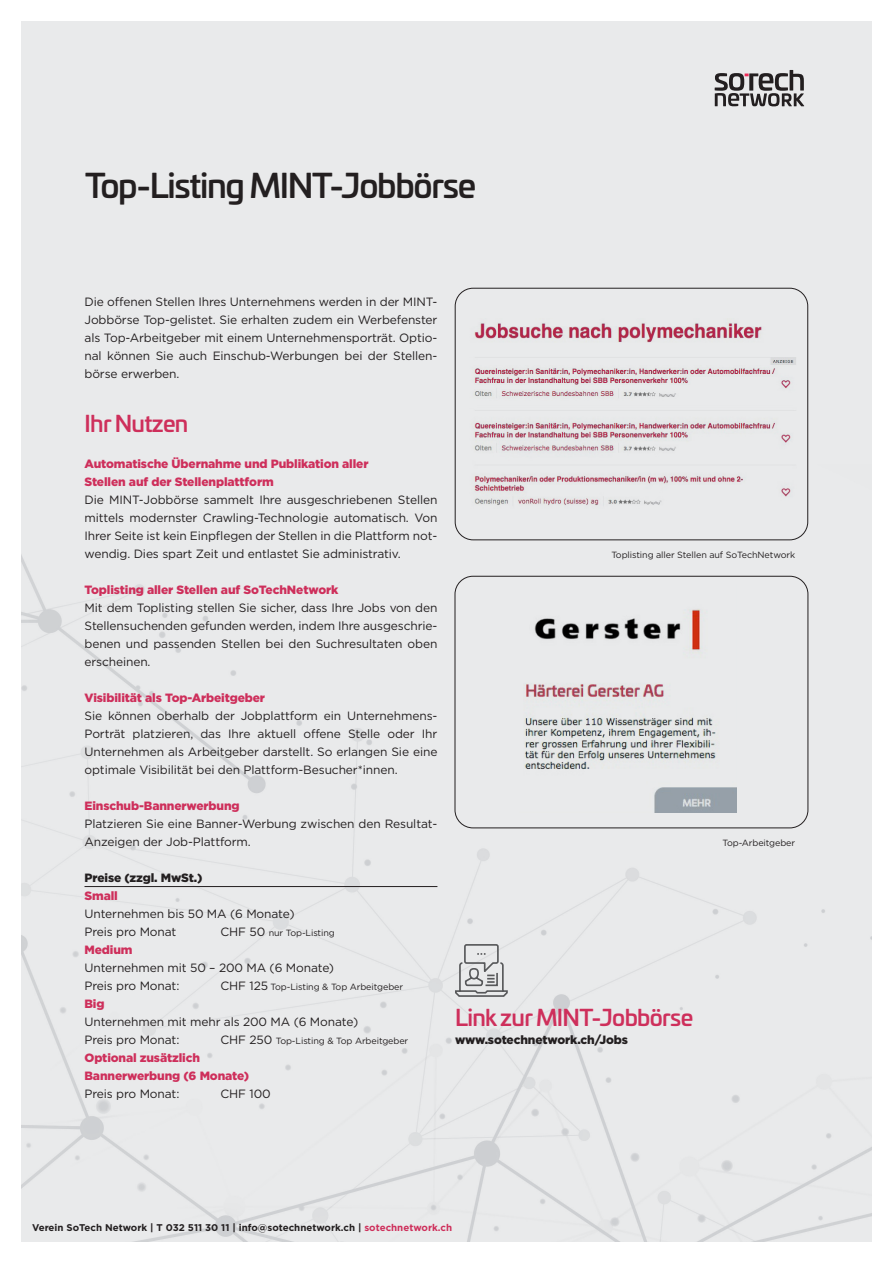
<style>
.page{position:relative;width:893px;height:1263px;background:#fff}
.page>*{position:absolute;margin:0;border:0;box-sizing:border-box;transform-origin:0 0}
.t1{font:500 33px "Univia Pro";letter-spacing:-.04em;color:#231f20}
.UT_Unia_Rot{font:500 22.5px "Univia Pro";letter-spacing:-.03em;color:#ce2f5b}
.GS{font:12px/18px "Gotham";letter-spacing:-.01em;color:#231f20;text-align:justify}
.UT_Gotham_Rot{font:900 12px "Gotham";letter-spacing:-.01em;color:#ce2f5b}
.Titel_Preise_mit_Lin{font:900 12px "Gotham";letter-spacing:-.01em;color:#231f20}
.t2{font:700 9.75px "Gotham";color:#231f20}
.GS-2{font:9px "Gotham";letter-spacing:-.01em;color:#231f20}
.s1{font-size:12px}
.s2{color:#ce2f5b}
</style>
<div class="page">
<div style="left:21px;top:21px;width:851px;height:1221px;background:#e9eaeb"></div>
<img style="left:21px;top:465px;width:851px;height:777px">
<svg style="left:715px;top:70px;width:89px;height:36px"></svg>
<hr style="left:85px;top:886px;width:352px;height:1px;background:#231f20">
<div style="left:455px;top:288px;width:353px;height:252px;border:1px solid #231f20;border-radius:18px"></div>
<div style="left:455px;top:576px;width:353px;height:252px;border:1px solid #231f20;border-radius:18px"></div>
<img style="left:474px;top:357px;width:322px;height:40px">
<img style="left:468px;top:422px;width:331px;height:94px">
<img style="left:474px;top:323px;width:288px;height:20px">
<img style="left:520px;top:585px;width:217px;height:227px">
<svg style="left:454px;top:943px;width:55px;height:55px"></svg>
<p class="t1" style="left:85px;top:160px;width:393px">Top-Listing MINT-Jobbörse</p>
<p class="GS" style="left:85px;top:293px;width:354px">Die offenen Stellen Ihres Unternehmens werden in der MINT-Jobbörse Top-gelistet. Sie erhalten zudem ein Werbefenster als Top-Arbeitgeber mit einem Unternehmensporträt. Optio&shy;nal können Sie auch Einschub-Werbungen bei der Stellen&shy;börse erwerben.</p>
<p class="UT_Unia_Rot" style="left:85px;top:406px;width:105px">Ihr Nutzen</p>
<p class="UT_Gotham_Rot" style="left:85px;top:455px;width:286px">Automatische Übernahme und Publikation aller</p>
<p class="UT_Gotham_Rot" style="left:85px;top:473px;width:191px">Stellen auf der Stellenplattform</p>
<p class="GS" style="left:85px;top:491px;width:354px">Die MINT-Jobbörse sammelt Ihre ausgeschriebenen Stellen mittels modernster Crawling-Technologie automatisch. Von Ihrer Seite ist kein Einpflegen der Stellen in die Plattform not&shy;wendig. Dies spart Zeit und entlastet Sie administrativ.</p>
<p class="UT_Gotham_Rot" style="left:85px;top:581px;width:255px">Toplisting aller Stellen auf SoTechNetwork</p>
<p class="GS" style="left:85px;top:599px;width:354px">Mit dem Toplisting stellen Sie sicher, dass Ihre Jobs von den Stellensuchenden gefunden werden, indem Ihre ausgeschrie&shy;benen und passenden Stellen bei den Suchresultaten oben erscheinen.</p>
<p class="UT_Gotham_Rot" style="left:85px;top:689px;width:182px">Visibilität als Top-Arbeitgeber</p>
<p class="GS" style="left:85px;top:707px;width:354px">Sie können oberhalb der Jobplattform ein Unternehmens-Porträt platzieren, das Ihre aktuell offene Stelle oder Ihr Unternehmen als Arbeitgeber darstellt. So erlangen Sie eine optimale Visibilität bei den Plattform-Besucher*innen.</p>
<p class="UT_Gotham_Rot" style="left:85px;top:797px;width:157px">Einschub-Bannerwerbung</p>
<p class="GS" style="left:85px;top:815px;width:354px">Platzieren Sie eine Banner-Werbung zwischen den Resultat-<br>Anzeigen der Job-Plattform.</p>
<p class="Titel_Preise_mit_Lin" style="left:85px;top:869px;width:119px">Preise (zzgl. MwSt.)</p>
<p class="UT_Gotham_Rot" style="left:85px;top:887px;width:35px">Small</p>
<p class="GS" style="left:85px;top:905px;width:212px">Unternehmen bis 50 MA (6 Monate)</p>
<p class="GS" style="left:85px;top:923px;width:93px">Preis pro Monat</p>
<p class="GS-2" style="left:221px;top:927px;width:116px"><span class="s1">CHF 50</span> nur Top-Listing</p>
<p class="UT_Gotham_Rot" style="left:85px;top:941px;width:50px">Medium</p>
<p class="GS" style="left:85px;top:959px;width:251px">Unternehmen mit 50 – 200 MA (6 Monate)</p>
<p class="GS" style="left:85px;top:977px;width:96px">Preis pro Monat:</p>
<p class="GS-2" style="left:221px;top:981px;width:184px"><span class="s1">CHF 125</span> Top-Listing &amp; Top Arbeitgeber</p>
<p class="UT_Gotham_Rot" style="left:85px;top:995px;width:22px">Big</p>
<p class="GS" style="left:85px;top:1013px;width:275px">Unternehmen mit mehr als 200 MA (6 Monate)</p>
<p class="GS" style="left:85px;top:1031px;width:96px">Preis pro Monat:</p>
<p class="GS-2" style="left:221px;top:1035px;width:189px"><span class="s1">CHF 250</span> Top-Listing &amp; Top Arbeitgeber</p>
<p class="UT_Gotham_Rot" style="left:85px;top:1049px;width:117px">Optional zusätzlich</p>
<p class="UT_Gotham_Rot" style="left:85px;top:1067px;width:166px">Bannerwerbung (6 Monate)</p>
<p class="GS" style="left:85px;top:1085px;width:96px">Preis pro Monat:</p>
<p class="GS" style="left:221px;top:1085px;width:52px">CHF 100</p>
<p class="GS-2" style="left:611px;top:549px;width:185px">Toplisting aller Stellen auf SoTechNetwork</p>
<p class="GS-2" style="left:722px;top:837px;width:74px">Top-Arbeitgeber</p>
<p class="UT_Unia_Rot" style="left:455px;top:1000px;width:240px">Link zur MINT-Jobbörse</p>
<p class="Titel_Preise_mit_Lin" style="left:455px;top:1031px;width:174px">www.sotechnetwork.ch/Jobs</p>
<p class="t2" style="left:32px;top:1221px;width:421px">Verein SoTech Network | T 032 511 30 11 | info@sotechnetwork.ch | <span class="s2">sotechnetwork.ch</span></p>
</div>
